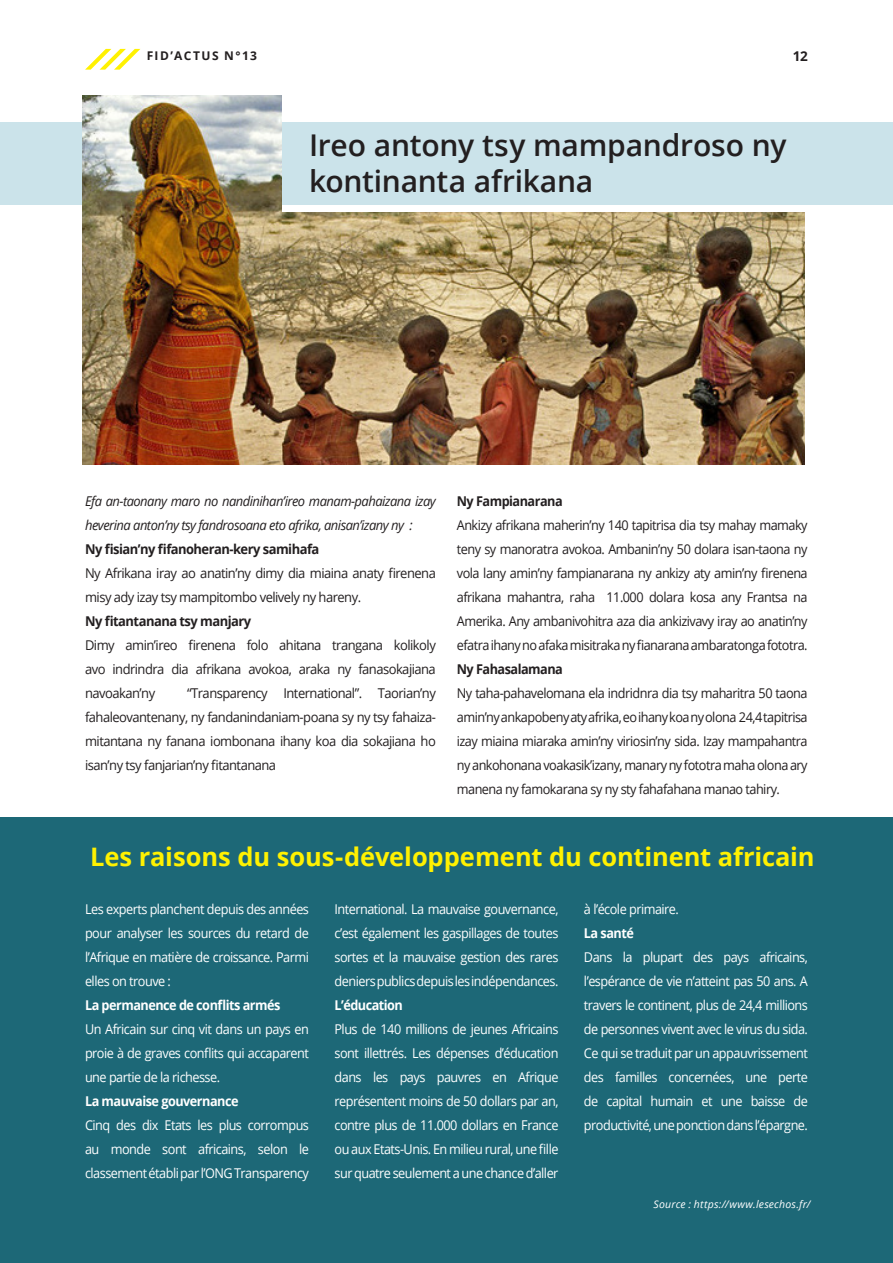
<style>
.page{position:relative;width:893px;height:1263px;background:#fff}
.page>*{position:absolute;margin:0;border:0;box-sizing:border-box;transform-origin:0 0}
.t1{font:600 30px/36px "Open Sans";letter-spacing:-.01em;color:#231f20}
.t2{font:700 25.5px "Open Sans";letter-spacing:-.005em;color:#fff101}
.t3{font:13.5px/24px "Open Sans";letter-spacing:-.04em;color:#fff;text-align:justify;scale:.94 1}
.t4{font:13.5px/24px "Open Sans";letter-spacing:-.04em;color:#231f20;text-align:justify;scale:.94 1}
.t5{font:13.5px/24px "Open Sans";letter-spacing:-.04em;color:#231f20;text-align:justify;scale:.96 1}
.t6{font:italic 13.5px/24px "Open Sans";letter-spacing:-.04em;color:#231f20;scale:.96 1}
.t7{font:700 13.5px "Open Sans";letter-spacing:-.04em;color:#fff;scale:.94 1}
.t8{font:700 13.5px "Open Sans";letter-spacing:-.04em;color:#231f20;scale:.96 1}
.t9{font:700 13.5px "Open Sans";letter-spacing:-.04em;color:#231f20;scale:.94 1}
.t10{font:700 13.5px "Open Sans";letter-spacing:-.04em;color:#231f20}
.t11{font:700 12px "Open Sans";letter-spacing:.115em;color:#231f20}
.t12{font:italic 10.5px "Open Sans";letter-spacing:.02em;color:#fff}
</style>
<div class="page">
<div style="left:0;top:122px;width:893px;height:82px;background:#cbe3ea"></div>
<img style="left:282px;top:213px;width:523px;height:251px">
<div style="left:0;top:818px;width:893px;height:445px;background:#1d6877"></div>
<img style="left:82px;top:95px;width:200px;height:369px">
<svg style="left:85px;top:49px;width:55px;height:21px"></svg>
<p class="t11" style="left:147px;top:47px;width:112px">FID’ACTUS N°13</p>
<p class="t10" style="left:793px;top:46px;width:17px">12</p>
<h2 class="t1" style="left:309px;top:127px;width:479px">Ireo antony tsy mampandroso ny kontinanta afrikana</h2>
<p class="t6" style="left:85px;top:489px;width:367px">Efa an-taonany maro no nandinihan’ireo manam-pahaizana izay heverina anton’ny tsy fandrosoana eto afrika, anisan’izany ny :</p>
<p class="t8" style="left:85px;top:539px;width:246px">Ny fisian’ny fifanoheran-kery samihafa</p>
<p class="t5" style="left:85px;top:561px;width:367px">Ny Afrikana iray ao anatin’ny dimy dia miaina anaty firenena misy ady izay tsy mampitombo velively ny hareny.</p>
<p class="t8" style="left:85px;top:611px;width:175px">Ny fitantanana tsy manjary</p>
<p class="t5" style="left:85px;top:633px;width:367px">Dimy amin’ireo firenena folo ahitana trangana kolikoly avo indrindra dia afrikana avokoa, araka ny fanasokajiana navoakan’ny</p>
<p class="t5" style="left:85px;top:681px;width:367px;text-indent:102px">“Transparency International”. Taorian’ny fahaleovantenany, ny fandanindaniam-poana sy ny tsy fahaiza&shy;mitantana ny fanana iombonana ihany koa dia sokajiana ho isan’ny tsy fanjarian’ny fitantanana</p>
<p class="t9" style="left:457px;top:491px;width:114px">Ny Fampianarana</p>
<p class="t4" style="left:457px;top:513px;width:375px">Ankizy afrikana maherin’ny 140 tapitrisa dia tsy mahay mamaky teny sy manoratra avokoa. Ambanin’ny 50 dolara isan-taona ny vola lany amin’ny fampianarana ny ankizy aty amin’ny firenena afrikana mahantra, raha 11.000 dolara kosa any Frantsa na Amerika. Any ambanivohitra aza dia ankizivavy iray ao anatin’ny efatra ihany no afaka misitraka ny fianarana ambaratonga fototra.</p>
<p class="t9" style="left:457px;top:659px;width:114px">Ny Fahasalamana</p>
<p class="t4" style="left:457px;top:681px;width:375px">Ny taha-pahavelomana ela indridnra dia tsy maharitra 50 taona amin’ny ankapobeny aty afrika, eo ihany koa ny olona 24,4 tapitrisa izay miaina miaraka amin’ny viriosin’ny sida. Izay mampahantra ny ankohonana voakasik’izany, manary ny fototra maha olona ary manena ny famokarana sy ny sty fahafahana manao tahiry.</p>
<h2 class="t2" style="left:90px;top:839px;width:726px">Les raisons du sous-développement du continent africain</h2>
<p class="t3" style="left:85px;top:897px;width:240px">Les experts planchent depuis des années pour analyser les sources du retard de l’Afrique en matière de croissance. Parmi elles on trouve :</p>
<p class="t7" style="left:85px;top:995px;width:209px">La permanence de conflits armés</p>
<p class="t3" style="left:85px;top:1017px;width:240px">Un Africain sur cinq vit dans un pays en proie à de graves conflits qui accaparent une partie de la richesse.</p>
<p class="t7" style="left:85px;top:1091px;width:165px">La mauvaise gouvernance</p>
<p class="t3" style="left:85px;top:1113px;width:240px">Cinq des dix Etats les plus corrompus au monde sont africains, selon le classement établi par l’ONG Transparency</p>
<p class="t3" style="left:334px;top:897px;width:240px">International. La mauvaise gouvernance, c’est également les gaspillages de toutes sortes et la mauvaise gestion des rares deniers publics depuis les indépendances.</p>
<p class="t7" style="left:334px;top:995px;width:74px">L’éducation</p>
<p class="t3" style="left:334px;top:1017px;width:240px">Plus de 140 millions de jeunes Africains sont illettrés. Les dépenses d’éducation dans les pays pauvres en Afrique représentent moins de 50 dollars par an, contre plus de 11.000 dollars en France ou aux Etats-Unis. En milieu rural, une fille sur quatre seulement a une chance d’aller</p>
<p class="t3" style="left:584px;top:897px;width:103px">à l’école primaire.</p>
<p class="t7" style="left:584px;top:923px;width:55px">La santé</p>
<p class="t3" style="left:584px;top:945px;width:240px">Dans la plupart des pays africains, l’espérance de vie n’atteint pas 50 ans. A travers le continent, plus de 24,4 millions de personnes vivent avec le virus du sida.<br>Ce qui se traduit par un appauvrissement des familles concernées, une perte de capital humain et une baisse de productivité, une ponction dans l’épargne.</p>
<h2 class="t12" style="left:654px;top:1197px;width:158px">Source : https://www.lesechos.fr/</h2>
</div>
